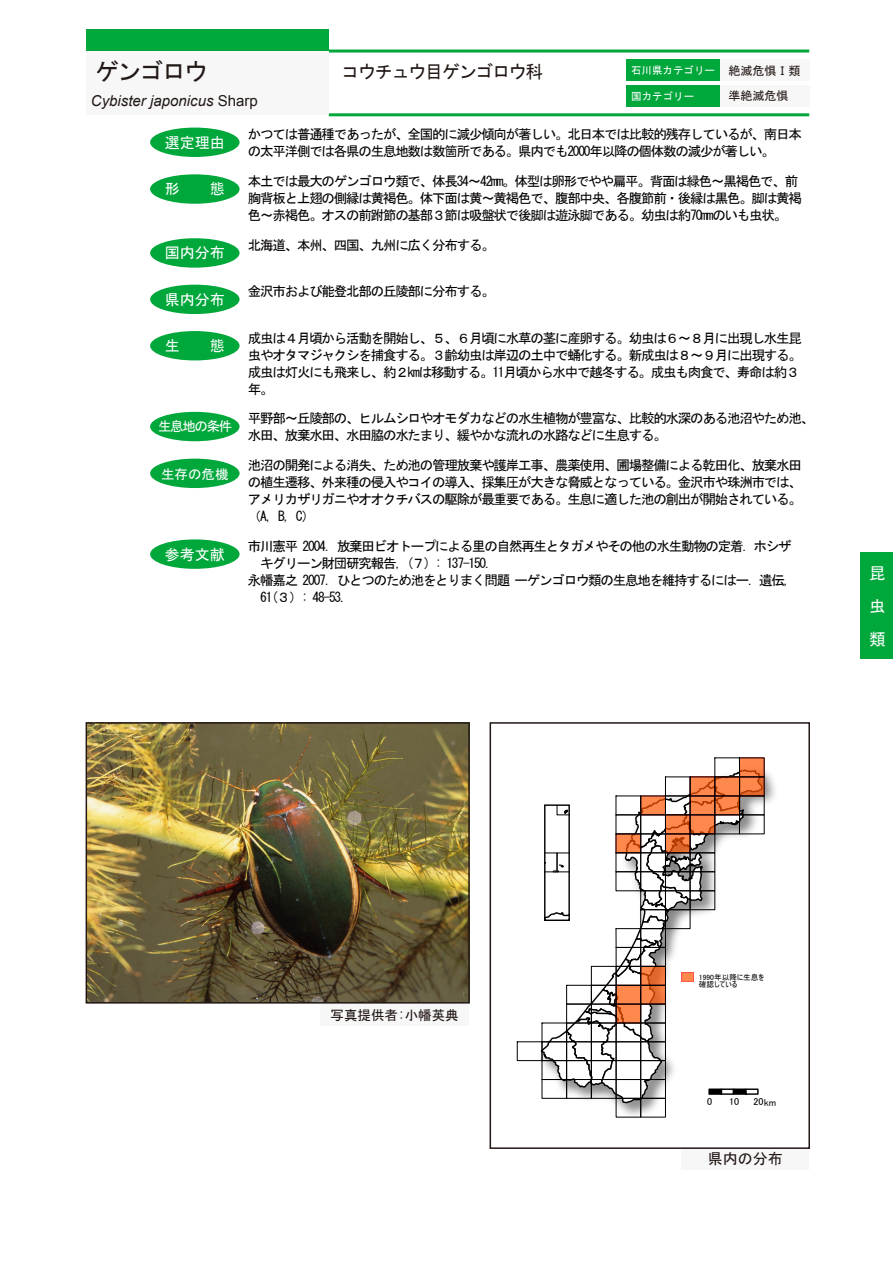
<style>
.page{position:relative;width:893px;height:1263px;background:#fff}
.page>*{position:absolute;margin:0;border:0;box-sizing:border-box;transform-origin:0 0}
.t1{font:24px "MS Gothic";letter-spacing:-.07em;color:#221815}
.t2{font:18px "MS Gothic";letter-spacing:-.07em;color:#221815}
.t3{font:16.5px/33px "MS Gothic";color:#fff;text-align:justify}
.t4{font:15px "MS Gothic";color:#fff}
.t5{font:italic 15px "Arial";color:#221815}
.t6{font:15px "MS Gothic";color:#221815}
.t7{font:13.5px/17px "MS Gothic";letter-spacing:-.09em;color:#040000}
.t8{font:13.5px "MS Gothic";letter-spacing:-.1em;color:#fff}
.t9{font:13.5px "MS Gothic";color:#221815}
.t10{font:12px "MS Gothic";color:#221815}
.t11{font:10.5px "MS Gothic";color:#fff}
.t12{font:10.05px "MS UI Gothic";color:#000}
.t13{font:7.65px/7.6px "MS UI Gothic";color:#000}
.s1{font-size:12px;color:#221815}
.s2{font-style:normal}
</style>
<div class="page">
<div style="left:720px;top:60px;width:89px;height:21px;background:#f7f7f7"></div>
<hr style="left:329px;top:50px;width:480px;height:3px;background:#00a73b">
<hr style="left:329px;top:113px;width:480px;height:3px;background:#00a73b">
<div style="left:626px;top:60px;width:94px;height:21px;background:#00a73b"></div>
<div style="left:86px;top:51px;width:243px;height:64px;background:#f7f7f7"></div>
<div style="left:86px;top:30px;width:243px;height:21px;background:#00a73b"></div>
<div style="left:720px;top:85px;width:89px;height:21px;background:#f7f7f7"></div>
<div style="left:626px;top:85px;width:94px;height:21px;background:#00a73b"></div>
<div style="left:150px;top:238px;width:90px;height:30px;background:#00a73b;border-radius:50%"></div>
<div style="left:150px;top:285px;width:90px;height:29px;background:#00a73b;border-radius:50%"></div>
<div style="left:150px;top:174px;width:90px;height:30px;background:#00a73b;border-radius:50%"></div>
<div style="left:150px;top:128px;width:90px;height:29px;background:#00a73b;border-radius:50%"></div>
<div style="left:150px;top:331px;width:90px;height:29px;background:#00a73b;border-radius:50%"></div>
<div style="left:150px;top:459px;width:90px;height:29px;background:#00a73b;border-radius:50%"></div>
<div style="left:150px;top:539px;width:90px;height:30px;background:#00a73b;border-radius:50%"></div>
<div style="left:150px;top:412px;width:90px;height:29px;background:#00a73b;border-radius:50%"></div>
<div style="left:682px;top:1148px;width:127px;height:21px;background:#f7f7f7"></div>
<div style="left:860px;top:553px;width:33px;height:106px;background:#00a73b"></div>
<img style="left:89px;top:725px;width:378px;height:275px">
<div style="left:86px;top:722px;width:384px;height:281px;border:2px solid #221815"></div>
<div style="left:320px;top:1005px;width:149px;height:21px;background:#f7f7f7"></div>
<div style="left:490px;top:722px;width:320px;height:427px;border:2px solid #221815"></div>
<img style="left:506px;top:757px;width:285px;height:392px">
<div style="left:739px;top:758px;width:25px;height:19px;background:#ff884d"></div>
<div style="left:640px;top:1098px;width:26px;height:19px;border:1px solid #000"></div>
<div style="left:517px;top:1041px;width:25px;height:20px;border:1px solid #000"></div>
<svg style="left:539px;top:768px;width:225px;height:336px"></svg>
<div style="left:682px;top:972px;width:12px;height:10px;background:#ff884d"></div>
<div style="left:709px;top:1089px;width:12px;height:5px;background:#000"></div>
<div style="left:708px;top:1088px;width:14px;height:7px;border:1px solid #000"></div>
<div style="left:721px;top:1088px;width:13px;height:7px;border:1px solid #000"></div>
<div style="left:733px;top:1089px;width:13px;height:5px;background:#000"></div>
<div style="left:733px;top:1088px;width:13px;height:7px;border:1px solid #000"></div>
<div style="left:745px;top:1088px;width:14px;height:7px;border:1px solid #000"></div>
<div style="left:638px;top:730px;width:76px;height:38px;background:#fff"></div>
<h1 class="t1" style="left:95px;top:60px;width:115px">ゲンゴロウ</h1>
<h2 class="t2" style="left:341px;top:63px;width:204px">コウチュウ目ゲンゴロウ科</h2>
<p class="t11" style="left:631px;top:65px;width:171px">石川県カテゴリー <span class="s1">絶滅危惧Ⅰ類</span></p>
<p class="t11" style="left:631px;top:91px;width:64px">国カテゴリー</p>
<p class="t10" style="left:728px;top:89px;width:61px">準絶滅危惧</p>
<p class="t5" style="left:91px;top:91px;width:168px">Cybister japonicus <span class="s2">Sharp</span></p>
<p class="t4" style="left:165px;top:135px;width:61px">選定理由</p>
<p class="t4" style="left:165px;top:182px;width:61px">形　　態</p>
<p class="t4" style="left:165px;top:245px;width:61px">国内分布</p>
<p class="t4" style="left:165px;top:292px;width:61px">県内分布</p>
<p class="t4" style="left:165px;top:338px;width:61px">生　　態</p>
<p class="t8" style="left:158px;top:420px;width:76px">生息地の条件</p>
<p class="t8" style="left:161px;top:467px;width:69px">生存の危機</p>
<p class="t4" style="left:165px;top:547px;width:61px">参考文献</p>
<p class="t7" style="left:248px;top:126px;width:556px">かつては普通種であったが、全国的に減少傾向が著しい。北日本では比較的残存しているが、南日本の太平洋側では各県の生息地数は数箇所である。県内でも2000年以降の個体数の減少が著しい。</p>
<p class="t7" style="left:248px;top:173px;width:556px">本土では最大のゲンゴロウ類で、体長34～42mm。体型は卵形でやや扁平。背面は緑色～黒褐色で、前胸背板と上翅の側縁は黄褐色。体下面は黄～黄褐色で、腹部中央、各腹節前・後縁は黒色。脚は黄褐色～赤褐色。オスの前跗節の基部３節は吸盤状で後脚は遊泳脚である。幼虫は約70mmのいも虫状。</p>
<p class="t7" style="left:248px;top:236px;width:248px">北海道、本州、四国、九州に広く分布する。</p>
<p class="t7" style="left:248px;top:283px;width:248px">金沢市および能登北部の丘陵部に分布する。</p>
<p class="t7" style="left:248px;top:329px;width:556px">成虫は４月頃から活動を開始し、５、６月頃に水草の茎に産卵する。幼虫は６～８月に出現し水生昆虫やオタマジャクシを捕食する。３齢幼虫は岸辺の土中で蛹化する。新成虫は８～９月に出現する。成虫は灯火にも飛来し、約２kmは移動する。11月頃から水中で越冬する。成虫も肉食で、寿命は約３年。</p>
<p class="t7" style="left:248px;top:410px;width:568px">平野部～丘陵部の、ヒルムシロやオモダカなどの水生植物が豊富な、比較的水深のある池沼やため池、水田、放棄水田、水田脇の水たまり、緩やかな流れの水路などに生息する。</p>
<p class="t7" style="left:248px;top:457px;width:556px;text-align:justify">池沼の開発による消失、ため池の管理放棄や護岸工事、農薬使用、圃場整備による乾田化、放棄水田の植生遷移、外来種の侵入やコイの導入、採集圧が大きな脅威となっている。金沢市や珠洲市では、アメリカザリガニやオオクチバスの駆除が最重要である。生息に適した池の創出が開始されている。（A，B，C）</p>
<p class="t7" style="left:248px;top:538px;width:562px">市川憲平 2004．放棄田ビオトープによる里の自然再生とタガメやその他の水生動物の定着. ホシザ　　キグリーン財団研究報告, (７) : 137-150.<br>永幡嘉之 2007．ひとつのため池をとりまく問題 ーゲンゴロウ類の生息地を維持するにはー. 遺伝, 　　61(３）: 48-53.</p>
<p class="t3" style="left:869px;top:556px;width:17px">昆虫類</p>
<p class="t9" style="left:330px;top:1009px;width:130px">写真提供者:小幡英典</p>
<p class="t13" style="left:699px;top:973px;width:67px">1990年以降に生息を確認している</p>
<p class="t12" style="left:707px;top:1096px;width:7px">0</p>
<p class="t12" style="left:729px;top:1096px;width:12px">10</p>
<p class="t12" style="left:753px;top:1097px;width:24px">20km</p>
<p class="t6" style="left:708px;top:1151px;width:76px">県内の分布</p>
</div>
